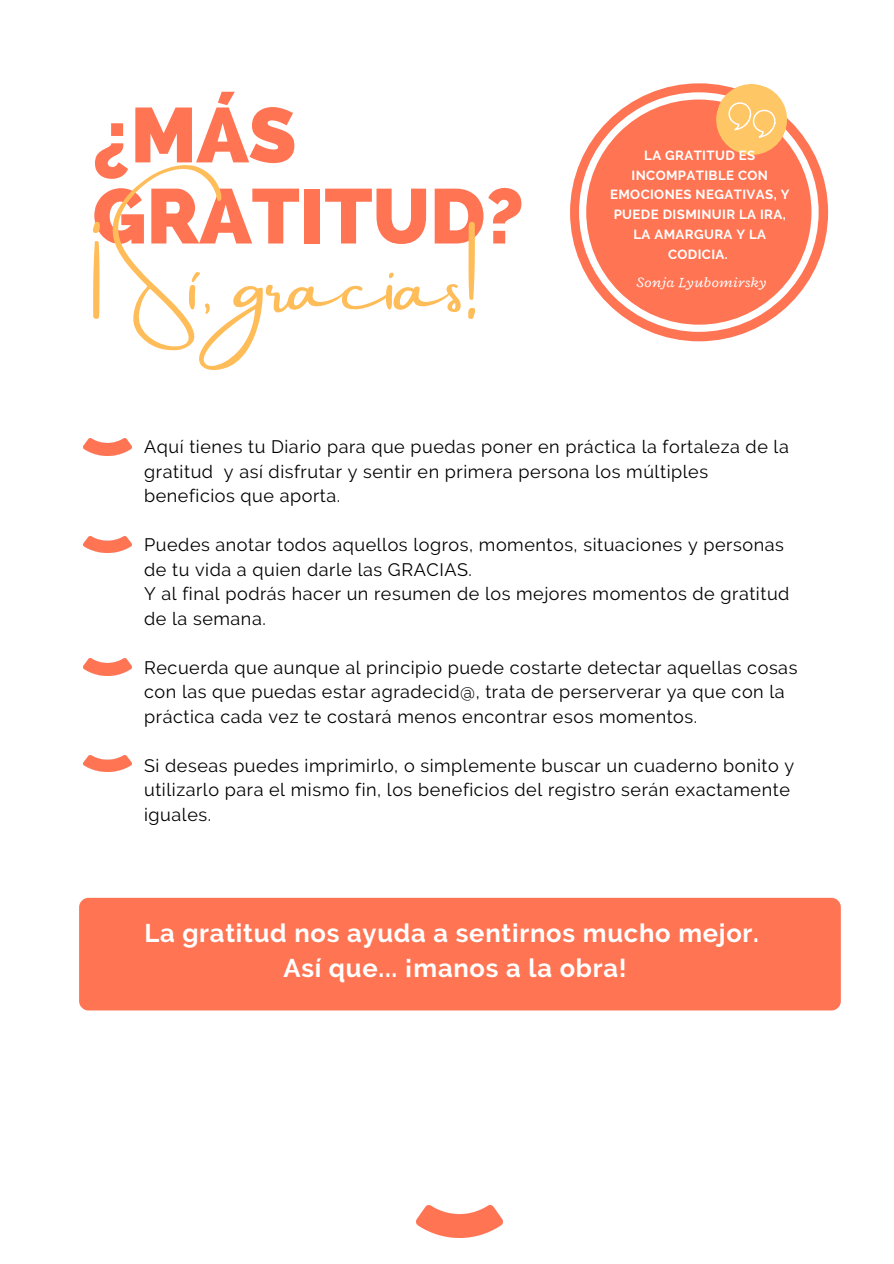
<style>
.page{position:relative;width:894px;height:1264px;background:#fff}
.page>*{position:absolute;margin:0;border:0;box-sizing:border-box;transform-origin:0 0}
.t1{font:800 77.25px/81px "Raleway";color:#ff7453}
.t2{font:74.4px "Amsterdam Two";color:#ffbd59}
.t3{font:700 25.5px "Raleway";letter-spacing:.03em;color:#fff}
.t4{font:18px/24.5px "Raleway";letter-spacing:.03em;color:#000}
.t5{font:italic 14.85px "Radley";letter-spacing:.03em;color:#fff}
.t6{font:700 13.2px/19.8px "Raleway";letter-spacing:.03em;color:#fff;text-align:center}
</style>
<div class="page">
<div style="left:79px;top:897px;width:761px;height:113px;background:#ff7453;border-radius:9px"></div>
<img style="left:416px;top:1205px;width:86px;height:32px">
<div style="left:570px;top:83px;width:257px;height:258px;background:#ff7453;border-radius:50%"></div>
<svg style="left:579px;top:92px;width:239px;height:240px"></svg>
<svg style="left:676px;top:83px;width:119px;height:81px"></svg>
<img style="left:84px;top:438px;width:47px;height:17px">
<img style="left:84px;top:536px;width:47px;height:17px">
<img style="left:84px;top:659px;width:47px;height:16px">
<img style="left:84px;top:755px;width:47px;height:17px">
<p class="t1" style="left:92px;top:95px;width:433px">¿MÁS<br>GRATITUD?</p>
<p class="t2" style="left:88px;top:243px;width:392px">¡ Sí, gracias!</p>
<p class="t6" style="left:610px;top:145px;width:181px">LA GRATITUD ES<br>INCOMPATIBLE CON<br>EMOCIONES NEGATIVAS, Y<br>PUEDE DISMINUIR LA IRA,<br>LA AMARGURA Y LA<br>CODICIA.</p>
<p class="t5" style="left:636px;top:273px;width:132px">Sonja Lyubomirsky</p>
<p class="t4" style="left:144px;top:434px;width:646px">Aquí tienes tu Diario para que puedas poner en práctica la fortaleza de la gratitud y así disfrutar y sentir en primera persona los múltiples beneficios que aporta.</p>
<p class="t4" style="left:144px;top:532px;width:641px">Puedes anotar todos aquellos logros, momentos, situaciones y personas de tu vida a quien darle las GRACIAS.</p>
<p class="t4" style="left:144px;top:581px;width:646px">Y al final podrás hacer un resumen de los mejores momentos de gratitud de la semana.</p>
<p class="t4" style="left:144px;top:655px;width:654px">Recuerda que aunque al principio puede costarte detectar aquellas cosas con las que puedas estar agradecid@, trata de perserverar ya que con la práctica cada vez te costará menos encontrar esos momentos.</p>
<p class="t4" style="left:144px;top:753px;width:651px">Si deseas puedes imprimirlo, o simplemente buscar un cuaderno bonito y utilizarlo para el mismo fin, los beneficios del registro serán exactamente iguales.</p>
<p class="t3" style="left:144px;top:918px;width:616px">La gratitud nos ayuda a sentirnos mucho mejor.</p>
<p class="t3" style="left:283px;top:953px;width:345px">Así que... ¡manos a la obra!</p>
</div>
